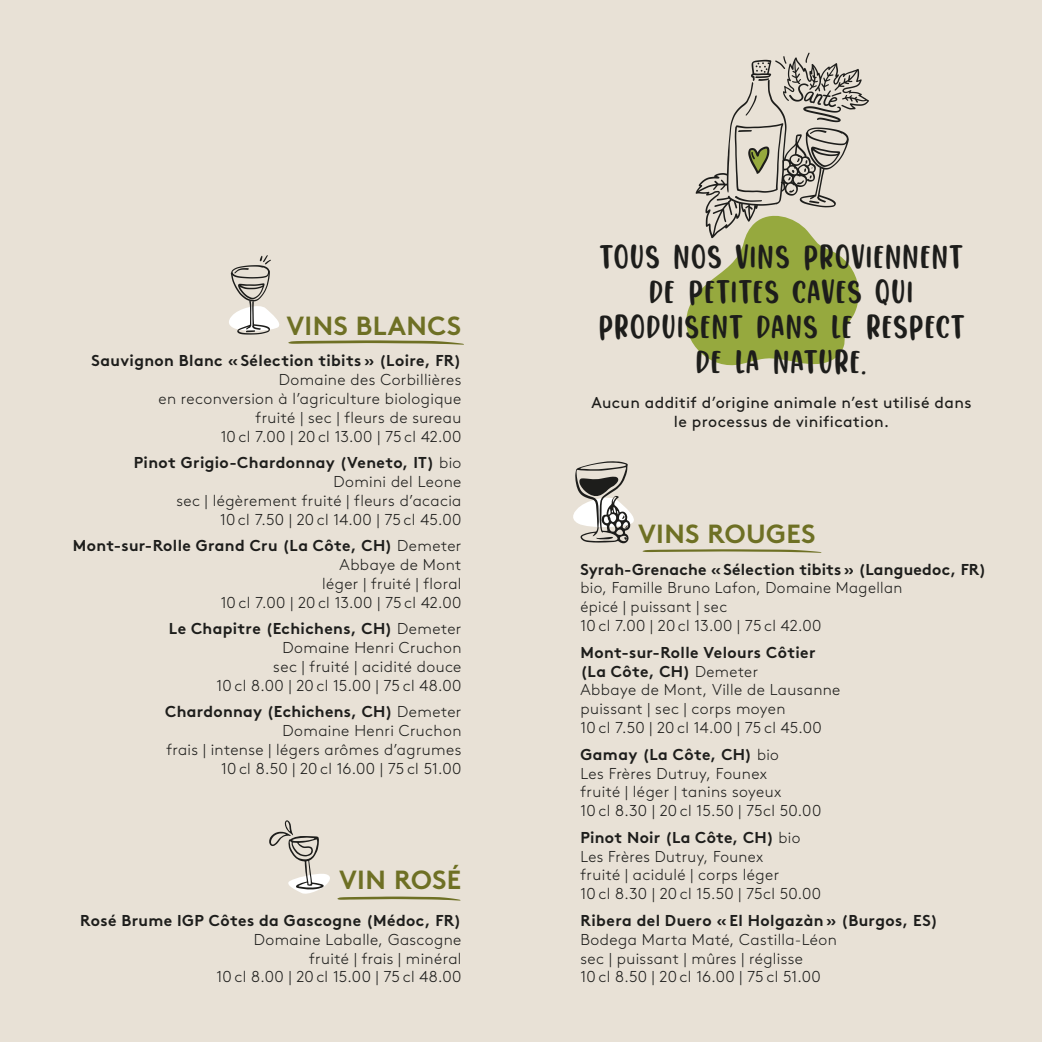
<style>
.page{position:relative;width:1042px;height:1042px;background:#fff}
.page>*{position:absolute;margin:0;border:0;box-sizing:border-box;transform-origin:0 0}
.t1{font:28px/35px "Snowy Night";letter-spacing:.05em;color:#1d1d1b;text-align:center}
.t2{font:700 26.25px "Brown Std";letter-spacing:.015em;color:#6e7024}
.t3{font:300 15.75px/18.9px "Brown Std";letter-spacing:.025em;color:#1d1d1b;text-align:right}
.t4{font:700 15.75px "Brown Std";letter-spacing:.025em;color:#1d1d1b}
.t5{font:15.75px/18.9px "Brown Std";letter-spacing:.025em;color:#1d1d1b;text-align:center}
.s1{font-weight:700}
</style>
<div class="page">
<div style="left:0;top:0;width:536px;height:1042px;background:#e8e1d6"></div>
<div style="left:506px;top:0;width:536px;height:1042px;background:#e8e1d6"></div>
<svg style="left:229px;top:255px;width:235px;height:90px"></svg>
<svg style="left:269px;top:820px;width:191px;height:80px"></svg>
<svg style="left:573px;top:461px;width:61px;height:82px"></svg>
<svg style="left:642px;top:549px;width:179px;height:4px"></svg>
<svg style="left:686px;top:53px;width:183px;height:313px"></svg>
<h2 class="t2" style="left:286px;top:309px;width:176px">VINS BLANCS</h2>
<p class="t4" style="left:91px;top:351px;width:371px">Sauvignon Blanc « Sélection tibits » (Loire, FR)</p>
<p class="t3" style="left:158px;top:370px;width:304px">Domaine des Corbillières<br>en reconversion à l’agriculture biologique fruité | sec | fleurs de sureau<br>10 cl 7.00 | 20 cl 13.00 | 75 cl 42.00</p>
<p class="t3" style="left:134px;top:453px;width:329px"><span class="s1">Pinot Grigio-Chardonnay (Veneto, IT)</span> bio Domini del Leone<br>sec | légèrement fruité | fleurs d’acacia<br>10 cl 7.50 | 20 cl 14.00 | 75 cl 45.00</p>
<p class="t3" style="left:73px;top:536px;width:390px"><span class="s1">Mont-sur-Rolle Grand Cru (La Côte, CH)</span> Demeter<br>Abbaye de Mont<br>léger | fruité | floral<br>10 cl 7.00 | 20 cl 13.00 | 75 cl 42.00</p>
<p class="t3" style="left:169px;top:619px;width:294px"><span class="s1">Le Chapitre (Echichens, CH)</span> Demeter<br>Domaine Henri Cruchon<br>sec | fruité | acidité douce<br>10 cl 8.00 | 20 cl 15.00 | 75 cl 48.00</p>
<p class="t3" style="left:165px;top:702px;width:298px"><span class="s1">Chardonnay (Echichens, CH)</span> Demeter Domaine Henri Cruchon<br>frais | intense | légers arômes d’agrumes 10 cl 8.50 | 20 cl 16.00 | 75 cl 51.00</p>
<h2 class="t2" style="left:339px;top:864px;width:124px">VIN ROSÉ</h2>
<p class="t4" style="left:80px;top:910px;width:383px">Rosé Brume IGP Côtes da Gascogne (Médoc, FR)</p>
<p class="t3" style="left:217px;top:930px;width:246px">Domaine Laballe, Gascogne fruité | frais | minéral<br>10 cl 8.00 | 20 cl 15.00 | 75 cl 48.00</p>
<h1 class="t1" style="left:598px;top:239px;width:367px">TOUS NOS VINS PROVIENNENT<br>DE PETITES CAVES QUI<br>PRODUISENT DANS LE RESPECT<br>DE LA NATURE.</h1>
<p class="t5" style="left:591px;top:393px;width:382px">Aucun additif d’origine animale n’est utilisé dans le processus de vinification.</p>
<h2 class="t2" style="left:638px;top:518px;width:179px">VINS ROUGES</h2>
<p class="t4" style="left:580px;top:559px;width:407px">Syrah-Grenache «Sélection tibits» (Languedoc, FR)</p>
<p class="t3" style="left:580px;top:579px;width:323px;text-align:left">bio, Famille Bruno Lafon, Domaine Magellan épicé | puissant | sec<br>10 cl 7.00 | 20 cl 13.00 | 75 cl 42.00</p>
<p class="t3" style="left:580px;top:643px;width:261px;text-align:left"><span class="s1">Mont-sur-Rolle Velours Côtier (La Côte, CH)</span> Demeter<br>Abbaye de Mont, Ville de Lausanne puissant | sec | corps moyen<br>10 cl 7.50 | 20 cl 14.00 | 75 cl 45.00</p>
<p class="t3" style="left:580px;top:745px;width:242px;text-align:left"><span class="s1">Gamay (La Côte, CH)</span> bio<br>Les Frères Dutruy, Founex<br>fruité | léger | tanins soyeux<br>10 cl 8.30 | 20 cl 15.50 | 75cl 50.00</p>
<p class="t3" style="left:580px;top:828px;width:242px;text-align:left"><span class="s1">Pinot Noir (La Côte, CH)</span> bio<br>Les Frères Dutruy, Founex<br>fruité | acidulé | corps léger<br>10 cl 8.30 | 20 cl 15.50 | 75cl 50.00</p>
<p class="t4" style="left:580px;top:910px;width:359px">Ribera del Duero « El Holgazàn » (Burgos, ES)</p>
<p class="t3" style="left:580px;top:930px;width:258px;text-align:left">Bodega Marta Maté, Castilla-Léon sec | puissant | mûres | réglisse<br>10 cl 8.50 | 20 cl 16.00 | 75 cl 51.00</p>
</div>
